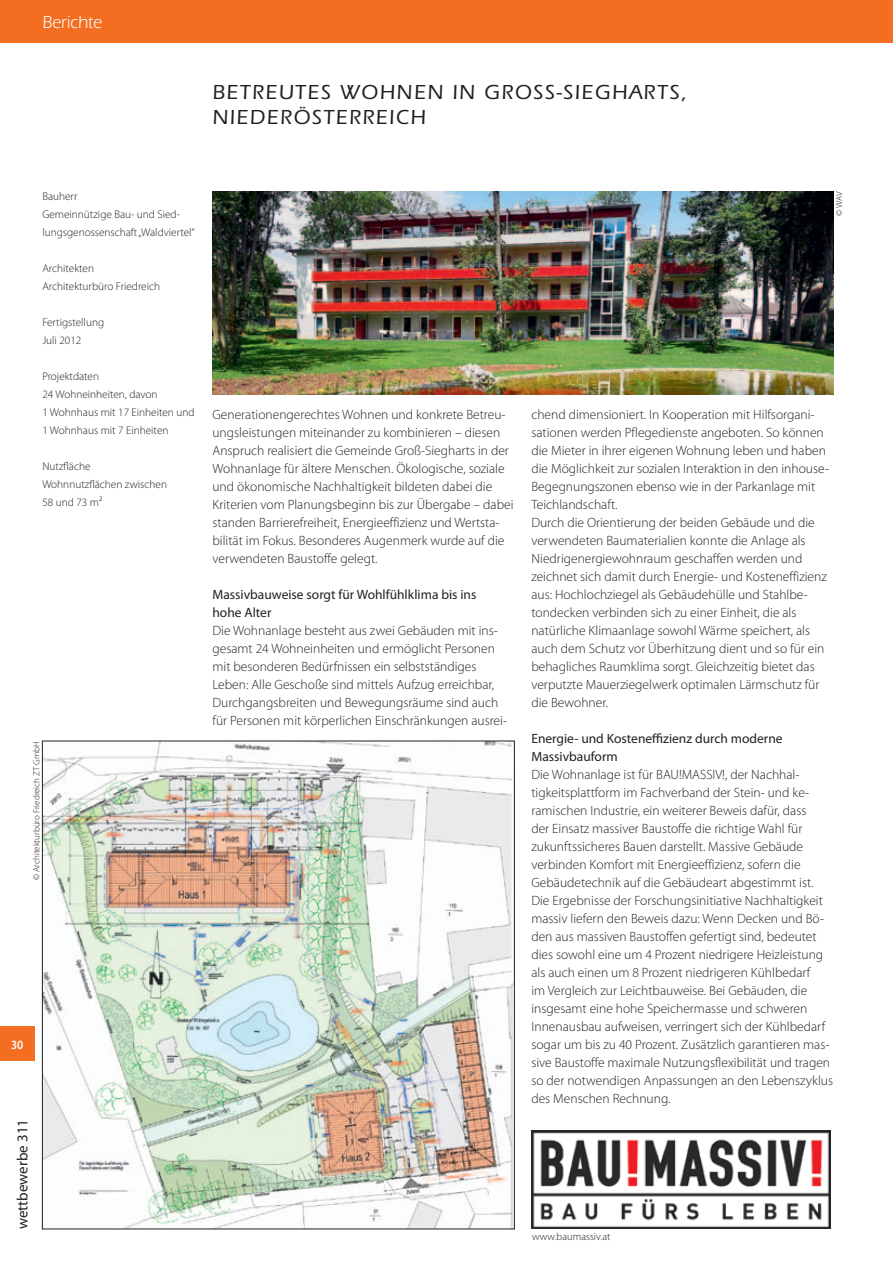
<style>
.page{position:relative;width:893px;height:1263px;background:#fff}
.page>*{position:absolute;margin:0;border:0;box-sizing:border-box;transform-origin:0 0}
.t1{font:500 21px/25.2px "ITC Eras Std";letter-spacing:.075em;color:#231f20}
.t2{font:18px "ITC Eras Std";color:#fff;scale:.95 1}
.t3{font:15px "Myriad Pro";color:#231f20}
.t4{font:300 13.5px/18px "Myriad Pro";color:#231f20}
.t5{font:13.5px/18px "Myriad Pro";color:#231f20}
.t6{font:600 12.75px "Myriad Pro";color:#fff;scale:.9 1}
.t7{font:300 11.25px/18px "Myriad Pro";color:#231f20}
.t8{font:300 10.5px "Myriad Pro";color:#231f20}
.t9{font:300 9px "Myriad Pro";color:#231f20}
</style>
<div class="page">
<div style="left:0;top:0;width:893px;height:43px;background:#f36e21"></div>
<div style="left:0;top:1027px;width:34px;height:34px;background:#f36e21"></div>
<img style="left:212px;top:191px;width:621px;height:203px">
<img style="left:531px;top:1130px;width:299px;height:99px">
<img style="left:44px;top:743px;width:469px;height:484px">
<h2 class="t2" style="left:43px;top:12px;width:64px">Berichte</h2>
<h1 class="t1" style="left:212px;top:80px;width:476px">BETREUTES WOHNEN IN GROSS-SIEGHARTS,<br>NIEDERÖSTERREICH</h1>
<p class="t7" style="left:42px;top:187px;width:154px">Bauherr<br>Gemeinnützige Bau- und Sied&shy;lungsgenossenschaft „Waldviertel“</p>
<p class="t7" style="left:42px;top:259px;width:119px">Architekten<br>Architekturbüro Friedreich</p>
<p class="t7" style="left:42px;top:313px;width:63px">Fertigstellung<br>Juli 2012</p>
<p class="t7" style="left:42px;top:367px;width:154px">Projektdaten<br>24 Wohneinheiten, davon<br>1 Wohnhaus mit 17 Einheiten und<br>1 Wohnhaus mit 7 Einheiten</p>
<p class="t7" style="left:42px;top:457px;width:126px">Nutzfläche<br>Wohnnutzflächen zwischen<br>58 und 73 m²</p>
<p class="t9" style="left:31px;top:880px;width:140px;rotate:-90deg">© Architekturbüro Friedreich ZT GmbH</p>
<p class="t4" style="left:212px;top:405px;width:303px">Generationengerechtes Wohnen und konkrete Betreu&shy;ungsleistungen miteinander zu kombinieren – diesen Anspruch realisiert die Gemeinde Groß-Siegharts in der Wohnanlage für ältere Menschen. Ökologische, soziale und ökonomische Nachhaltigkeit bildeten dabei die Kriterien vom Planungsbeginn bis zur Übergabe – dabei standen Barrierefreiheit, Energieeffizienz und Wertsta&shy;bilität im Fokus. Besonderes Augenmerk wurde auf die verwendeten Baustoffe gelegt.</p>
<p class="t5" style="left:212px;top:585px;width:265px">Massivbauweise sorgt für Wohlfühlklima bis ins hohe Alter</p>
<p class="t4" style="left:212px;top:621px;width:296px">Die Wohnanlage besteht aus zwei Gebäuden mit ins&shy;gesamt 24 Wohneinheiten und ermöglicht Personen mit besonderen Bedürfnissen ein selbstständiges Leben: Alle Geschoße sind mittels Aufzug erreichbar, Durchgangsbreiten und Bewegungsräume sind auch für Personen mit körperlichen Einschränkungen ausrei-</p>
<p class="t6" style="left:11px;top:1036px;width:15px">30</p>
<p class="t3" style="left:13px;top:1229px;width:112px;rotate:-90deg">wettbewerbe 311</p>
<p class="t9" style="left:834px;top:216px;width:26px;rotate:-90deg">© WAV</p>
<p class="t4" style="left:531px;top:405px;width:299px">chend dimensioniert. In Kooperation mit Hilfsorgani&shy;sationen werden Pflegedienste angeboten. So können die Mieter in ihrer eigenen Wohnung leben und haben die Möglichkeit zur sozialen Interaktion in den inhouse-Begegnungszonen ebenso wie in der Parkanlage mit Teichlandschaft.<br>Durch die Orientierung der beiden Gebäude und die verwendeten Baumaterialien konnte die Anlage als Niedrigenergiewohnraum geschaffen werden und zeichnet sich damit durch Energie- und Kosteneffizienz aus: Hochlochziegel als Gebäudehülle und Stahlbe&shy;tondecken verbinden sich zu einer Einheit, die als natürliche Klimaanlage sowohl Wärme speichert, als auch dem Schutz vor Überhitzung dient und so für ein behagliches Raumklima sorgt. Gleichzeitig bietet das verputzte Mauerziegelwerk optimalen Lärmschutz für die Bewohner.</p>
<p class="t5" style="left:531px;top:729px;width:253px">Energie- und Kosteneffizienz durch moderne<br>Massivbauform</p>
<p class="t4" style="left:531px;top:765px;width:303px">Die Wohnanlage ist für BAU!MASSIV!, der Nachhal&shy;tigkeitsplattform im Fachverband der Stein- und ke&shy;ramischen Industrie, ein weiterer Beweis dafür, dass<br>der Einsatz massiver Baustoffe die richtige Wahl für zukunftssicheres Bauen darstellt. Massive Gebäude verbinden Komfort mit Energieeffizienz, sofern die Gebäudetechnik auf die Gebäudeart abgestimmt ist.<br>Die Ergebnisse der Forschungsinitiative Nachhaltigkeit massiv liefern den Beweis dazu: Wenn Decken und Bö&shy;den aus massiven Baustoffen gefertigt sind, bedeutet dies sowohl eine um 4 Prozent niedrigere Heizleistung als auch einen um 8 Prozent niedrigeren Kühlbedarf<br>im Vergleich zur Leichtbauweise. Bei Gebäuden, die insgesamt eine hohe Speichermasse und schweren Innenausbau aufweisen, verringert sich der Kühlbedarf sogar um bis zu 40 Prozent. Zusätzlich garantieren mas&shy;sive Baustoffe maximale Nutzungsflexibilität und tragen so der notwendigen Anpassungen an den Lebenszyklus des Menschen Rechnung.</p>
<p class="t8" style="left:532px;top:1230px;width:80px">www.baumassiv.at</p>
</div>
